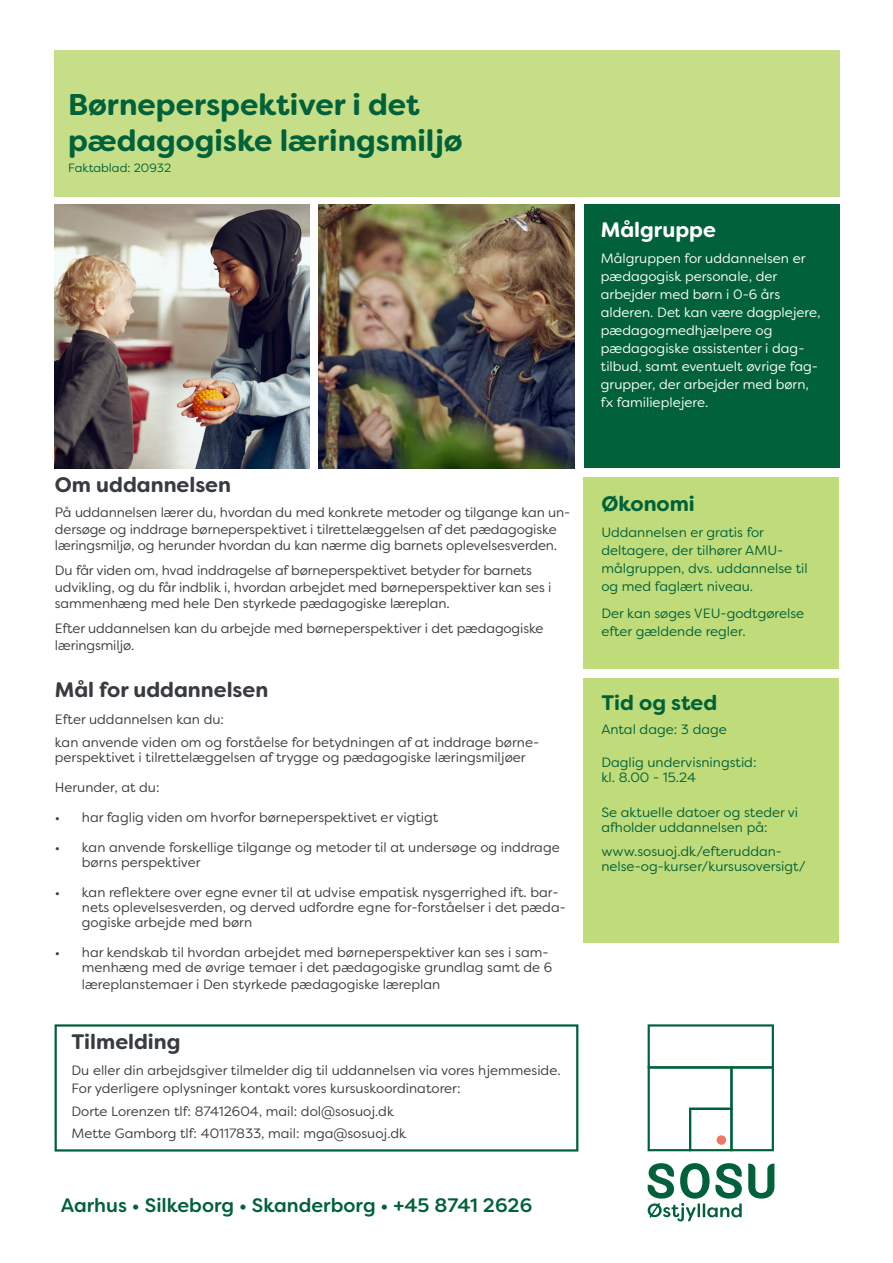
<style>
.page{position:relative;width:893px;height:1263px;background:#fff}
.page>*{position:absolute;margin:0;border:0;box-sizing:border-box;transform-origin:0 0}
.Kursustype_-_NEGATIV{font:700 30px/36px "Filson Soft";color:#00613a}
.Overskrift_v__Brødte{font:700 21px "Filson Soft";color:#383b3f}
.Overskrift_v__Brødte-2{font:700 21px "Filson Soft";color:#00613a}
.Overskrift_v__Brødte-3{font:700 21px "Filson Soft";color:#fff}
.t1{font:500 19.5px "Filson Soft";color:#00613a}
.Overskrift_v__Brødte-4{font:13.5px/16.5px "Filson Soft";letter-spacing:-.01em;color:#383b3f}
.Overskrift_v__Brødte-5{font:13.5px/18px "Filson Soft";color:#fff}
.Brødtekst{font:13.5px/18px "Filson Soft";color:#383b3f}
.Overskrift_v__Brødte-6{font:13.5px/15px "Filson Soft";color:#00613a}
.Brød{font:13.5px/15px "Filson Soft";color:#383b3f}
.Brødtekst-2{font:13.5px/18px "Filson Soft";color:#00613a}
.Faktablad_nr__-_NEGA{font:12px "Filson Soft";color:#00613a}
</style>
<div class="page">
<div style="left:55px;top:1024px;width:523px;height:127px;background:#fff;border:2px solid #00613a"></div>
<div style="left:54px;top:50px;width:785px;height:147px;background:#c6de87"></div>
<div style="left:584px;top:204px;width:255px;height:264px;background:#00613a"></div>
<div style="left:583px;top:477px;width:256px;height:191px;background:#c0db7a"></div>
<div style="left:583px;top:677px;width:256px;height:265px;background:#c0db7a"></div>
<svg style="left:648px;top:1024px;width:126px;height:127px"></svg>
<div style="left:717px;top:1135px;width:9px;height:10px;background:#f27666;border-radius:50%"></div>
<svg style="left:648px;top:1163px;width:94px;height:58px"></svg>
<svg style="left:748px;top:1163px;width:26px;height:35px"></svg>
<img style="left:54px;top:204px;width:256px;height:264px">
<img style="left:319px;top:204px;width:255px;height:264px">
<p class="Kursustype_-_NEGATIV" style="left:68px;top:86px;width:396px">Børneperspektiver i det pædagogiske læringsmiljø</p>
<p class="Faktablad_nr__-_NEGA" style="left:68px;top:160px;width:105px">Faktablad: 20932</p>
<p class="Overskrift_v__Brødte" style="left:55px;top:472px;width:178px">Om uddannelsen</p>
<p class="Overskrift_v__Brødte-4" style="left:55px;top:504px;width:517px">På uddannelsen lærer du, hvordan du med konkrete metoder og tilgange kan un&shy;dersøge og inddrage børneperspektivet i tilrettelæggelsen af det pædagogiske læringsmiljø, og herunder hvordan du kan nærme dig barnets oplevelsesverden.</p>
<p class="Overskrift_v__Brødte-4" style="left:55px;top:562px;width:498px">Du får viden om, hvad inddragelse af børneperspektivet betyder for barnets udvikling, og du får indblik i, hvordan arbejdet med børneperspektiver kan ses i sammenhæng med hele Den styrkede pædagogiske læreplan.</p>
<p class="Overskrift_v__Brødte-4" style="left:55px;top:620px;width:490px">Efter uddannelsen kan du arbejde med børneperspektiver i det pædagogiske læringsmiljø.</p>
<p class="Overskrift_v__Brødte" style="left:55px;top:676px;width:215px">Mål for uddannelsen</p>
<p class="Overskrift_v__Brødte-4" style="left:55px;top:710px;width:171px">Efter uddannelsen kan du:</p>
<p class="Brød" style="left:55px;top:735px;width:486px">kan anvende viden om og forståelse for betydningen af at inddrage børne&shy;perspektivet i tilrettelæggelsen af trygge og pædagogiske læringsmiljøer</p>
<p class="Brød" style="left:55px;top:780px;width:106px">Herunder, at du:</p>
<p class="Overskrift_v__Brødte-4" style="left:55px;top:809px;width:385px">• har faglig viden om hvorfor børneperspektivet er vigtigt</p>
<p class="Overskrift_v__Brødte-4" style="left:82px;top:840px;width:479px;line-height:15px;text-indent:-27px">• kan anvende forskellige tilgange og metoder til at undersøge og inddrage børns perspektiver</p>
<p class="Overskrift_v__Brødte-4" style="left:82px;top:885px;width:485px;line-height:15px;text-indent:-27px">• kan reflektere over egne evner til at udvise empatisk nysgerrighed ift. bar&shy;nets oplevelsesverden, og derved udfordre egne for-forståelser i det pæda&shy;gogiske arbejde med børn</p>
<p class="Overskrift_v__Brødte-4" style="left:55px;top:945px;width:499px;line-height:15px;text-align:right">• har kendskab til hvordan arbejdet med børneperspektiver kan ses i sam&shy;menhæng med de øvrige temaer i det pædagogiske grundlag samt de 6</p>
<p class="Overskrift_v__Brødte-4" style="left:82px;top:975px;width:360px">læreplanstemaer i Den styrkede pædagogiske læreplan</p>
<p class="Overskrift_v__Brødte" style="left:71px;top:1028px;width:111px">Tilmelding</p>
<p class="Brødtekst" style="left:71px;top:1061px;width:491px">Du eller din arbejdsgiver tilmelder dig til uddannelsen via vores hjemmeside.<br>For yderligere oplysninger kontakt vores kursuskoordinatorer:</p>
<p class="Brødtekst" style="left:71px;top:1102px;width:324px">Dorte Lorenzen tlf: 87412604, mail: dol@sosuoj.dk</p>
<p class="Brødtekst" style="left:71px;top:1124px;width:336px">Mette Gamborg tlf: 40117833, mail: mga@sosuoj.dk</p>
<p class="t1" style="left:61px;top:1192px;width:473px">Aarhus • Silkeborg • Skanderborg • +45 8741 2626</p>
<p class="Overskrift_v__Brødte-3" style="left:601px;top:216px;width:117px">Målgruppe</p>
<p class="Overskrift_v__Brødte-5" style="left:601px;top:249px;width:221px">Målgruppen for uddannelsen er pædagogisk personale, der arbejder med børn i 0-6 års alderen. Det kan være dagplejere, pædagogmedhjælpere og pædagogiske assistenter i dag&shy;tilbud, samt eventuelt øvrige fag&shy;grupper, der arbejder med børn, fx familieplejere.</p>
<p class="Overskrift_v__Brødte-2" style="left:601px;top:490px;width:95px">Økonomi</p>
<p class="Brødtekst-2" style="left:601px;top:523px;width:208px">Uddannelsen er gratis for deltagere, der tilhører AMU&shy;målgruppen, dvs. uddannelse til og med faglært niveau.</p>
<p class="Brødtekst-2" style="left:601px;top:604px;width:204px">Der kan søges VEU-godtgørelse efter gældende regler.</p>
<p class="Overskrift_v__Brødte-2" style="left:601px;top:689px;width:117px">Tid og sted</p>
<p class="Overskrift_v__Brødte-6" style="left:601px;top:722px;width:127px">Antal dage: 3 dage</p>
<p class="Overskrift_v__Brødte-6" style="left:601px;top:755px;width:157px">Daglig undervisningstid: kl. 8.00 - 15.24</p>
<p class="Overskrift_v__Brødte-6" style="left:601px;top:805px;width:198px">Se aktuelle datoer og steder vi afholder uddannelsen på:</p>
<p class="Overskrift_v__Brødte-6" style="left:601px;top:843px;width:206px">www.sosuoj.dk/efteruddan&shy;nelse-og-kurser/kursusoversigt/</p>
</div>
